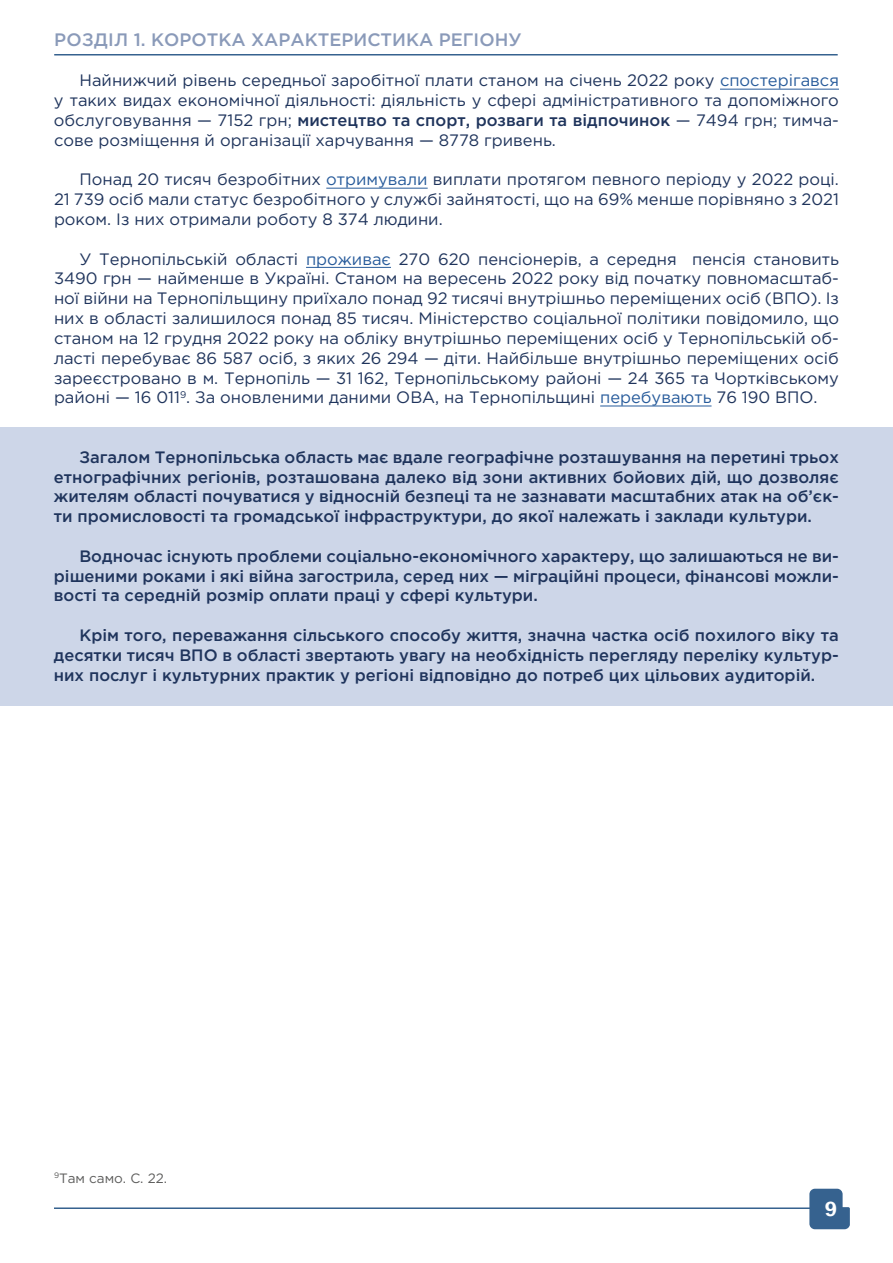
<style>
.page{position:relative;width:893px;height:1263px;background:#fff}
.page>*{position:absolute;margin:0;border:0;box-sizing:border-box;transform-origin:0 0}
.t1{font:600 21px "Franklin Gothic";color:#fff}
.t2{font:500 18px "Gotham Pro";color:#8a9ab9}
.t3{font:16.5px/19.8px "Gotham Pro";color:#1f345c;text-align:justify}
.t4{font:500 16.5px/19.8px "Gotham Pro";color:#1f345c;text-align:justify}
.t5{font:13.5px "Gotham Pro";color:#5c5c5b}
.s1{color:#275b9b}
.s2{font-weight:500}
</style>
<div class="page">
<svg style="left:809px;top:1189px;width:41px;height:40px"></svg>
<hr style="left:54px;top:1207px;width:785px;height:2px;background:#36628f">
<hr style="left:54px;top:54px;width:784px;height:2px;background:#36628f">
<div style="left:0;top:427px;width:893px;height:279px;background:#cdd6e8"></div>
<hr style="left:720px;top:89px;width:119px;height:1px;background:#275b9b">
<hr style="left:326px;top:188px;width:102px;height:1px;background:#275b9b">
<hr style="left:306px;top:267px;width:85px;height:1px;background:#275b9b">
<hr style="left:600px;top:406px;width:111px;height:1px;background:#275b9b">
<p class="t2" style="left:54px;top:29px;width:469px">РОЗДІЛ 1. КОРОТКА ХАРАКТЕРИСТИКА РЕГІОНУ</p>
<p class="t3" style="left:54px;top:71px;width:786px;text-indent:26px">Найнижчий рівень середньої заробітної плати станом на січень 2022 року <span class="s1">спостерігався </span>у таких видах економічної діяльності: діяльність у сфері адміністративного та допоміжного обслуговування — 7152 грн; <span class="s2">мистецтво та спорт, розваги та відпочинок</span> — 7494 грн; тимча&shy;сове розміщення й організації харчування — 8778 гривень.</p>
<p class="t3" style="left:54px;top:170px;width:786px;text-indent:26px">Понад 20 тисяч безробітних <span class="s1">отримували</span> виплати протягом певного періоду у 2022 році.<br>21 739 осіб мали статус безробітного у службі зайнятості, що на 69% менше порівняно з 2021 роком. Із них отримали роботу 8 374 людини.</p>
<p class="t3" style="left:54px;top:249px;width:786px;text-indent:26px">У Тернопільській області <span class="s1">проживає</span> 270 620 пенсіонерів, а середня пенсія становить 3490 грн — найменше в Україні. Станом на вересень 2022 року від початку повномасштаб&shy;ної війни на Тернопільщину приїхало понад 92 тисячі внутрішньо переміщених осіб (ВПО). Із них в області залишилося понад 85 тисяч. Міністерство соціальної політики повідомило, що станом на 12 грудня 2022 року на обліку внутрішньо переміщених осіб у Тернопільській об&shy;ласті перебуває 86 587 осіб, з яких 26 294 — діти. Найбільше внутрішньо переміщених осіб зареєстровано в м. Тернопіль — 31 162, Тернопільському районі — 24 365 та Чортківському районі — 16 011<sup>9</sup>. За оновленими даними ОВА, на Тернопільщині <span class="s1">перебувають</span> 76 190 ВПО.</p>
<p class="t4" style="left:54px;top:447px;width:786px;text-indent:26px">Загалом Тернопільська область має вдале географічне розташування на перетині трьох етнографічних регіонів, розташована далеко від зони активних бойових дій, що дозволяє жителям області почуватися у відносній безпеці та не зазнавати масштабних атак на об’єк&shy;ти промисловості та громадської інфраструктури, до якої належать і заклади культури.</p>
<p class="t4" style="left:54px;top:546px;width:786px;text-indent:26px">Водночас існують проблеми соціально-економічного характеру, що залишаються не ви&shy;рішеними роками і які війна загострила, серед них — міграційні процеси, фінансові можли&shy;вості та середній розмір оплати праці у сфері культури.</p>
<p class="t4" style="left:54px;top:625px;width:786px;text-indent:26px">Крім того, переважання сільського способу життя, значна частка осіб похилого віку та десятки тисяч ВПО в області звертають увагу на необхідність перегляду переліку культур&shy;них послуг і культурних практик у регіоні відповідно до потреб цих цільових аудиторій.</p>
<p class="t5" style="left:54px;top:1170px;width:115px"><sup>9</sup>Там само. С. 22.</p>
<p class="t1" style="left:825px;top:1196px;width:14px">9</p>
</div>
